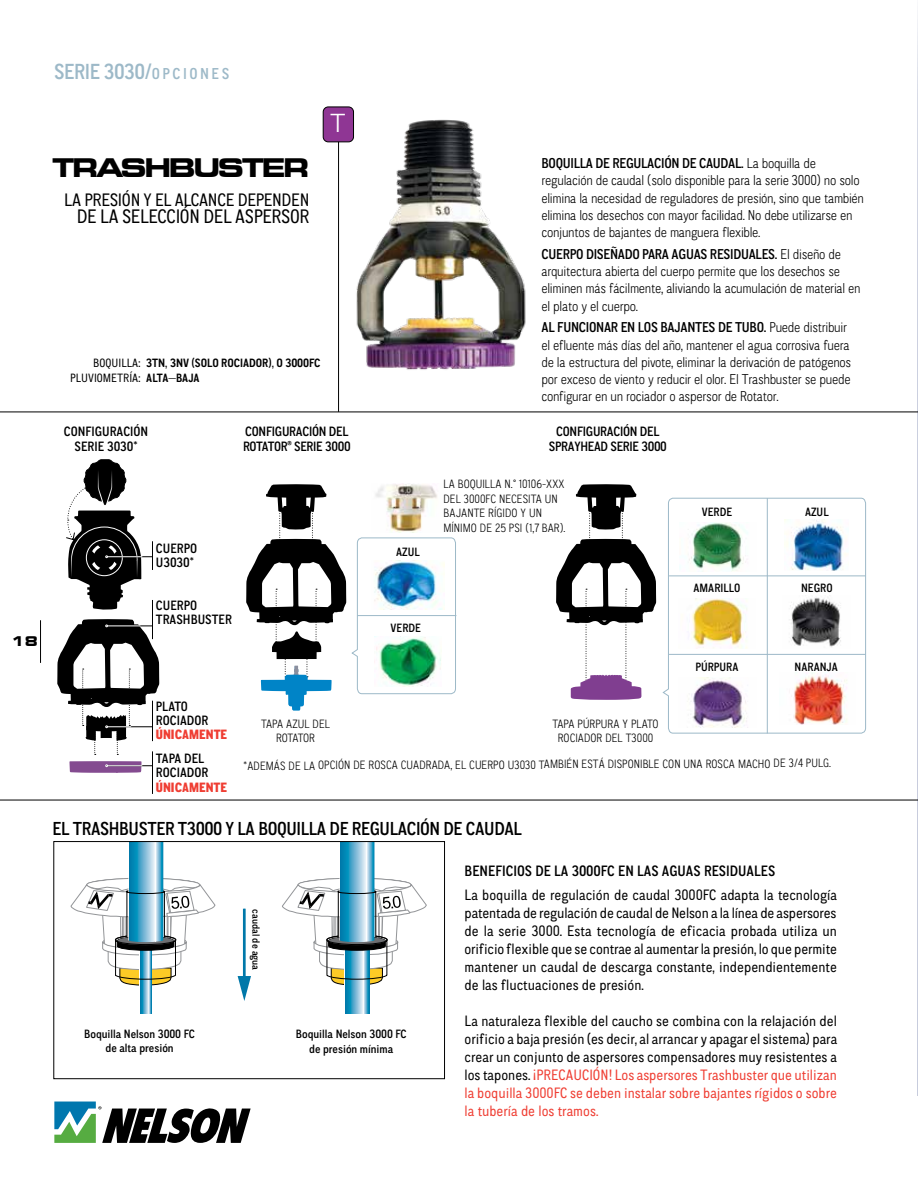
<style>
.page{position:relative;width:918px;height:1188px;background:#fff}
.page>*{position:absolute;margin:0;border:0;box-sizing:border-box;transform-origin:0 0}
.t1{font:700 expanded 25.5px "Square 721 BT";letter-spacing:-.09em;color:#000}
.t2{font:300 25.5px "Helvetica Neue LT Std";color:#fff}
.t3{font:500 21.75px "CA Normal";letter-spacing:-.02em;color:#9db9c8}
.t4{font:19.5px "CA Normal";letter-spacing:-.02em;color:#000}
.t5{font:500 18.75px "CA Normal";letter-spacing:-.02em;color:#000}
.t6{font:18px "CA Normal";letter-spacing:-.02em;color:#000}
.t7{font:15px/18px "CA Normal";color:#000;text-align:justify}
.t8{font:500 15px "CA Normal";color:#000}
.t9{font:300 14.25px/17.2px "CA Normal";letter-spacing:-.02em;color:#000}
.t10{font:500 13.5px/14.4px "CA Normal";color:#000}
.t11{font:500 13.5px/14.4px "CA Normal";letter-spacing:-.02em;color:#000;text-align:center}
.t12{font:800 13.5px "CA Normal";color:#ef3e33}
.t13{font:700 expanded 13.35px "Square 721 BT";color:#000}
.t14{font:300 12px/14.4px "CA Normal";letter-spacing:-.005em;color:#000;text-align:center}
.t15{font:500 12px/14.4px "CA Normal";color:#000;text-align:center}
.t16{font:700 12px/15px "CA Normal";color:#000}
.t17{font:500 10.5px "CA Normal";color:#000}
.s1{font-size:15.75px}
.s2{font-weight:400}
.s3{font-weight:500}
.s4{color:#ef3e33}
</style>
<div class="page">
<hr style="left:917px;top:0;width:1px;height:1096px;background:#818cb3">
<hr style="left:0;top:412px;width:918px;height:1px;background:#000">
<hr style="left:338px;top:141px;width:1px;height:271px;background:#000">
<div style="left:323px;top:107px;width:31px;height:35px;background:#8f3694;border-radius:5px"></div>
<div style="left:323px;top:107px;width:31px;height:35px;border:1px solid #000;border-radius:5px"></div>
<img style="left:332px;top:106px;width:194px;height:275px">
<hr style="left:0;top:800px;width:918px;height:1px;background:#000">
<img style="left:375px;top:484px;width:62px;height:48px">
<svg style="left:663px;top:498px;width:203px;height:236px"></svg>
<img style="left:779px;top:673px;width:76px;height:51px">
<hr style="left:767px;top:498px;width:1px;height:235px;background:#9db9c8">
<img style="left:678px;top:598px;width:77px;height:50px">
<img style="left:784px;top:520px;width:64px;height:51px">
<img style="left:679px;top:522px;width:77px;height:50px">
<img style="left:782px;top:595px;width:68px;height:53px">
<img style="left:679px;top:678px;width:77px;height:49px">
<hr style="left:669px;top:576px;width:197px;height:1px;background:#9db9c8">
<hr style="left:669px;top:654px;width:197px;height:1px;background:#9db9c8">
<svg style="left:556px;top:484px;width:100px;height:216px"></svg>
<svg style="left:352px;top:538px;width:104px;height:156px"></svg>
<hr style="left:357px;top:615px;width:99px;height:1px;background:#9db9c8">
<img style="left:374px;top:637px;width:68px;height:49px">
<img style="left:372px;top:561px;width:72px;height:49px">
<svg style="left:246px;top:484px;width:100px;height:227px"></svg>
<hr style="left:152px;top:751px;width:1px;height:43px;background:#000">
<hr style="left:105px;top:765px;width:48px;height:1px;background:#000">
<hr style="left:108px;top:765px;width:34px;height:1px;background:#fff">
<svg style="left:69px;top:761px;width:72px;height:12px"></svg>
<svg style="left:57px;top:459px;width:102px;height:296px"></svg>
<svg style="left:238px;top:976px;width:13px;height:25px"></svg>
<hr style="left:243px;top:909px;width:3px;height:76px;background:#0078a9">
<svg style="left:345px;top:986px;width:24px;height:28px"></svg>
<svg style="left:282px;top:843px;width:145px;height:143px"></svg>
<svg style="left:140px;top:986px;width:11px;height:28px"></svg>
<svg style="left:70px;top:843px;width:146px;height:143px"></svg>
<div style="left:53px;top:841px;width:392px;height:238px;border:1px solid #000"></div>
<hr style="left:40px;top:620px;width:1px;height:43px;background:#000">
<div style="left:53px;top:1100px;width:44px;height:44px;background:#84bdd7"></div>
<svg style="left:54px;top:1102px;width:197px;height:41px"></svg>
<p class="t13" style="left:12px;top:634px;width:28px">18</p>
<h2 class="t3" style="left:54px;top:57px;width:177px">SERIE 3030/<span class="s1">O P C I O N E S</span></h2>
<h1 class="t1" style="left:52px;top:152px;width:259px">TRASHBUSTER</h1>
<p class="t6" style="left:64px;top:187px;width:247px">LA PRESIÓN Y EL ALCANCE DEPENDEN</p>
<h3 class="t4" style="left:77px;top:203px;width:234px">DE LA SELECCIÓN DEL ASPERSOR</h3>
<h1 class="t2" style="left:331px;top:108px;width:16px">T</h1>
<p class="t16" style="left:70px;top:355px;width:252px;text-indent:23px"><span class="s2">BOQUILLA:</span> 3TN, 3NV (SOLO ROCIADOR), O 3000FC<br><span class="s2">PLUVIOMETRÍA:</span> ALTA—BAJA</p>
<p class="t10" style="left:64px;top:424px;width:86px;text-align:center">CONFIGURACIÓN<br>SERIE 3030*</p>
<p class="t11" style="left:243px;top:424px;width:109px;text-align:left">CONFIGURACIÓN DEL<br>ROTATOR® SERIE 3000</p>
<p class="t10" style="left:156px;top:540px;width:43px">CUERPO<br>U3030*</p>
<p class="t10" style="left:156px;top:597px;width:78px">CUERPO<br>TRASHBUSTER</p>
<p class="t10" style="left:156px;top:698px;width:54px">PLATO<br>ROCIADOR</p>
<p class="t12" style="left:156px;top:725px;width:73px">ÚNICAMENTE</p>
<p class="t14" style="left:261px;top:716px;width:70px">TAPA AZUL DEL<br>ROTATOR</p>
<p class="t15" style="left:396px;top:544px;width:25px">AZUL</p>
<p class="t15" style="left:391px;top:620px;width:32px">VERDE</p>
<p class="t9" style="left:541px;top:154px;width:324px"><span class="s3">BOQUILLA DE REGULACIÓN DE CAUDAL.</span> La boquilla de regulación de caudal (solo disponible para la serie 3000) no solo elimina la necesidad de reguladores de presión, sino que también elimina los desechos con mayor facilidad. No debe utilizarse en conjuntos de bajantes de manguera flexible.</p>
<p class="t9" style="left:541px;top:245px;width:321px"><span class="s3">CUERPO DISEÑADO PARA AGUAS RESIDUALES.</span> El diseño de arquitectura abierta del cuerpo permite que los desechos se eliminen más fácilmente, aliviando la acumulación de material en el plato y el cuerpo.</p>
<p class="t9" style="left:541px;top:319px;width:311px"><span class="s3">AL FUNCIONAR EN LOS BAJANTES DE TUBO.</span> Puede distribuir el efluente más días del año, mantener el agua corrosiva fuera de la estructura del pivote, eliminar la derivación de patógenos por exceso de viento y reducir el olor. El Trashbuster se puede configurar en un rociador o aspersor de Rotator.</p>
<p class="t11" style="left:549px;top:424px;width:120px">CONFIGURACIÓN DEL<br>SPRAYHEAD SERIE 3000</p>
<p class="t14" style="left:443px;top:477px;width:123px;text-align:left">LA BOQUILLA N.° 10106-XXX<br>DEL 3000FC NECESITA UN<br>BAJANTE RÍGIDO Y UN<br>MÍNIMO DE 25 PSI (1,7 BAR).</p>
<p class="t14" style="left:552px;top:716px;width:108px">TAPA PÚRPURA Y PLATO<br>ROCIADOR DEL T3000</p>
<p class="t15" style="left:702px;top:504px;width:32px">VERDE</p>
<p class="t15" style="left:805px;top:504px;width:25px">AZUL</p>
<p class="t15" style="left:694px;top:580px;width:48px">AMARILLO</p>
<p class="t15" style="left:696px;top:660px;width:44px">PÚRPURA</p>
<p class="t15" style="left:801px;top:580px;width:33px">NEGRO</p>
<p class="t15" style="left:795px;top:660px;width:45px">NARANJA</p>
<p class="t10" style="left:156px;top:751px;width:54px">TAPA DEL<br>ROCIADOR</p>
<p class="t12" style="left:156px;top:777px;width:73px">ÚNICAMENTE</p>
<p class="t14" style="left:243px;top:757px;width:590px">*ADEMÁS DE LA OPCIÓN DE ROSCA CUADRADA, EL CUERPO U3030 TAMBIÉN ESTÁ DISPONIBLE CON UNA ROSCA MACHO DE 3/4 PULG.</p>
<h3 class="t5" style="left:52px;top:815px;width:471px">EL TRASHBUSTER T3000 Y LA BOQUILLA DE REGULACIÓN DE CAUDAL</h3>
<p class="t8" style="left:465px;top:860px;width:312px">BENEFICIOS DE LA 3000FC EN LAS AGUAS RESIDUALES</p>
<p class="t7" style="left:465px;top:886px;width:374px">La boquilla de regulación de caudal 3000FC adapta la tecnología patentada de regulación de caudal de Nelson a la línea de aspersores de la serie 3000. Esta tecnología de eficacia probada utiliza un orificio flexible que se contrae al aumentar la presión, lo que permite mantener un caudal de descarga constante, independientemente de las fluctuaciones de presión.</p>
<p class="t7" style="left:465px;top:1012px;width:374px">La naturaleza flexible del caucho se combina con la relajación del orificio a baja presión (es decir, al arrancar y apagar el sistema) para crear un conjunto de aspersores compensadores muy resistentes a los tapones. <span class="s4">¡PRECAUCIÓN! Los aspersores Trashbuster que utilizan la boquilla 3000FC se deben instalar sobre bajantes rígidos o sobre la tubería de los tramos.</span></p>
<p class="t17" style="left:263px;top:909px;width:63px;rotate:90deg">caudal de agua</p>
<p class="t15" style="left:84px;top:1026px;width:112px">Boquilla Nelson 3000 FC de alta presión</p>
<p class="t15" style="left:296px;top:1027px;width:112px">Boquilla Nelson 3000 FC de presión mínima</p>
</div>
